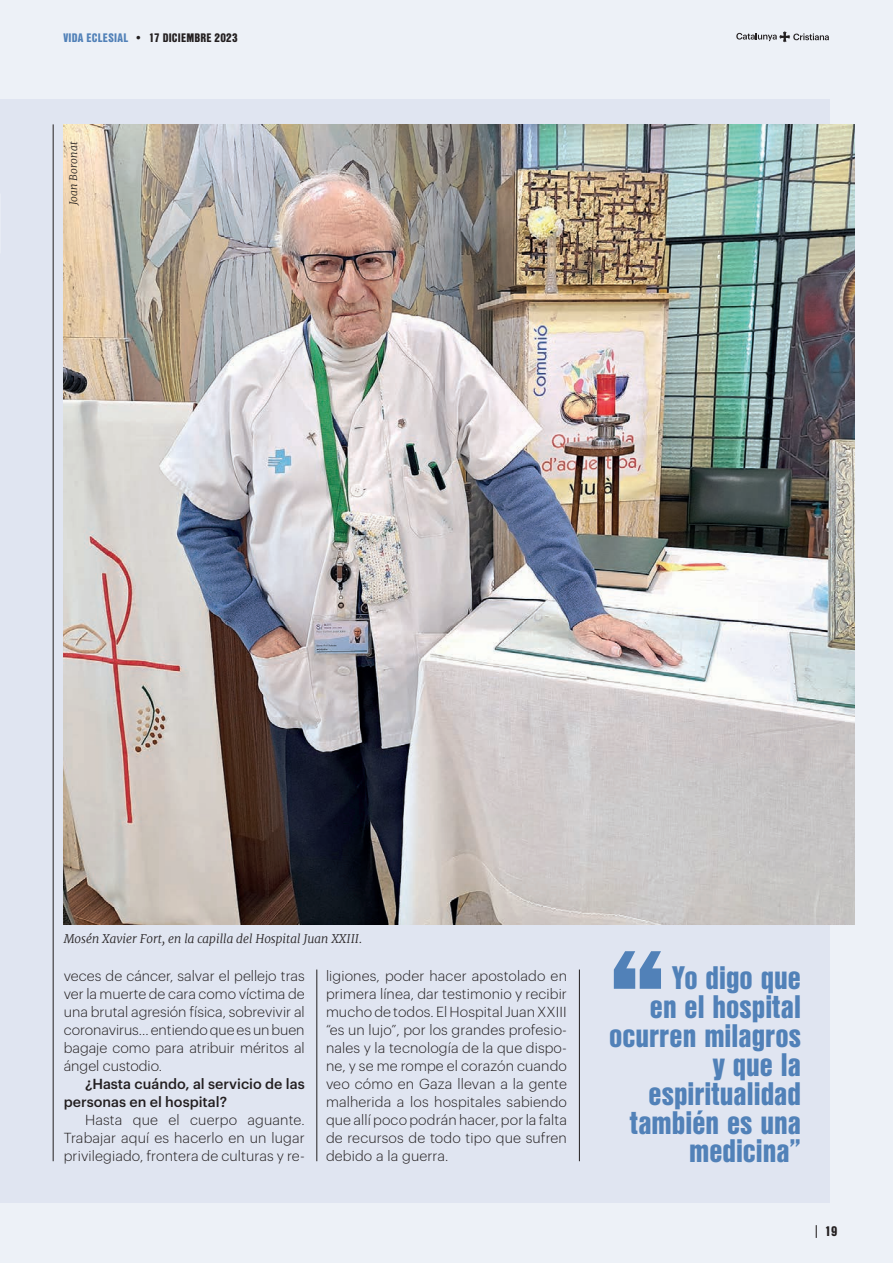
<style>
.page{position:relative;width:893px;height:1263px;background:#edf1f7}
.page>*{position:absolute;margin:0;border:0;box-sizing:border-box;transform-origin:0 0}
.t1{font:900 31.65px/28.8px "Nimbus San Con LOT";color:#5181b8;text-align:right}
.TEXTO_PPAL_ESP{font:300 14.25px/18px "Graphik";letter-spacing:.01em;color:#231f20;text-align:justify}
.TEXTO_PPAL_CAT{font:500 14.25px/18px "Graphik";color:#231f20}
.t2{font:900 13.5px "Nimbus San Con LOT";color:#231f20}
.PEU_FOTO{font:italic 300 12px "Merriweather";color:#231f20}
.t3{font:900 12px "Nimbus San Con LOT";letter-spacing:.02em;color:#231f20}
.CODINACHPETIT{font:italic 300 10.5px "Merriweather";letter-spacing:.01em;color:#231f20}
.s1{color:#5181b8}
</style>
<div class="page">
<div style="left:0;top:99px;width:829px;height:1103px;background:#e0e5f1"></div>
<hr style="left:53px;top:124px;width:1px;height:1037px;background:#231f20">
<img style="left:64px;top:124px;width:790px;height:800px">
<svg style="left:614px;top:951px;width:47px;height:38px"></svg>
<hr style="left:317px;top:969px;width:1px;height:192px;background:#231f20">
<hr style="left:579px;top:969px;width:1px;height:192px;background:#231f20">
<svg style="left:816px;top:1225px;width:1px;height:13px"></svg>
<svg style="left:736px;top:31px;width:93px;height:11px"></svg>
<p class="t3" style="left:63px;top:28px;width:176px"><span class="s1">VIDA ECLESIAL</span> • 17 DICIEMBRE 2023</p>
<p class="CODINACHPETIT" style="left:67px;top:205px;width:65px;rotate:-90deg">Joan Boronat</p>
<p class="PEU_FOTO" style="left:64px;top:931px;width:300px">Mosén Xavier Fort, en la capilla del Hospital Juan XXIII.</p>
<p class="TEXTO_PPAL_ESP" style="left:64px;top:966px;width:242px">veces de cáncer, salvar el pellejo tras ver la muerte de cara como víctima de una brutal agresión física, sobrevivir al coronavirus… entiendo que es un buen bagaje como para atribuir méritos al ángel custodio.</p>
<p class="TEXTO_PPAL_CAT" style="left:64px;top:1074px;width:242px;text-indent:21px">¿Hasta cuándo, al servicio de las personas en el hospital?</p>
<p class="TEXTO_PPAL_ESP" style="left:64px;top:1110px;width:242px;text-indent:21px">Hasta que el cuerpo aguante.<br>Trabajar aquí es hacerlo en un lugar privilegiado, frontera de culturas y re-</p>
<p class="TEXTO_PPAL_ESP" style="left:326px;top:966px;width:242px">ligiones, poder hacer apostolado en primera línea, dar testimonio y recibir mucho de todos. El Hospital Juan XXIII “es un lujo”, por los grandes profesio&shy;nales y la tecnología de la que dispo&shy;ne, y se me rompe el corazón cuando veo cómo en Gaza llevan a la gente malherida a los hospitales sabiendo que allí poco podrán hacer, por la falta de recursos de todo tipo que sufren debido a la guerra.</p>
<p class="t1" style="left:672px;top:962px;width:130px">Yo digo que</p>
<p class="t1" style="left:609px;top:991px;width:193px">en el hospital ocurren milagros</p>
<p class="t1" style="left:630px;top:1049px;width:173px">y que la espiritualidad también es una medicina”</p>
<p class="t2" style="left:825px;top:1221px;width:14px">19</p>
</div>
